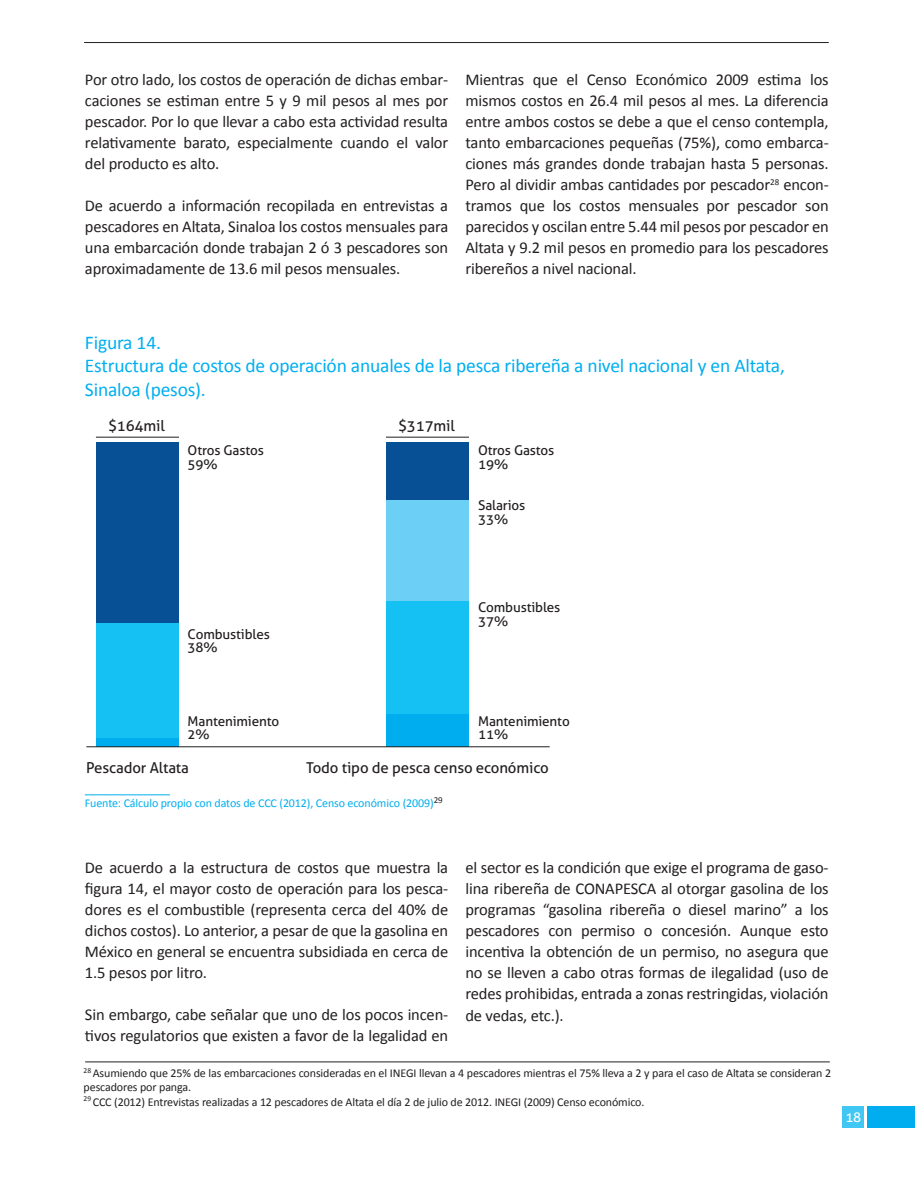
<style>
.page{position:relative;width:915px;height:1191px;background:#fff}
.page>*{position:absolute;margin:0;border:0;box-sizing:border-box;transform-origin:0 0}
.t1{font:19.5px/23.4px "Calibri";letter-spacing:-.01em;color:#00aeef}
.t2{font:16.5px/21px "Calibri";letter-spacing:-.01em;color:#231f20;text-align:justify}
.t3{font:15px "Aller";letter-spacing:-.01em;color:#231f20}
.t4{font:13.5px/13.5px "Aller";letter-spacing:-.01em;color:#231f20}
.t5{font:13.5px "Aller";color:#fff}
.t6{font:12px/14.4px "Calibri";letter-spacing:-.01em;color:#231f20}
.t7{font:12px "Calibri";letter-spacing:-.01em;color:#00aeef}
</style>
<div class="page">
<hr style="left:84px;top:42px;width:744px;height:1px;background:#231f20">
<hr style="left:85px;top:1061px;width:744px;height:1px;background:#231f20">
<div style="left:866px;top:1106px;width:48px;height:21px;background:#00aeef"></div>
<div style="left:842px;top:1106px;width:21px;height:21px;background:#40c7f4"></div>
<div style="left:386px;top:442px;width:82px;height:304px;background:#075095"></div>
<div style="left:386px;top:500px;width:82px;height:145px;background:#6bcff6"></div>
<div style="left:386px;top:601px;width:82px;height:145px;background:#15c0f2"></div>
<div style="left:386px;top:714px;width:82px;height:32px;background:#00aeef"></div>
<hr style="left:386px;top:437px;width:83px;height:1px;background:#231f20">
<div style="left:96px;top:442px;width:82px;height:304px;background:#075095"></div>
<div style="left:96px;top:623px;width:82px;height:123px;background:#15c0f2"></div>
<div style="left:96px;top:738px;width:82px;height:8px;background:#00aeef"></div>
<hr style="left:96px;top:437px;width:83px;height:1px;background:#231f20">
<hr style="left:86px;top:746px;width:463px;height:1px;background:#231f20">
<hr style="left:85px;top:794px;width:85px;height:1px;background:#00aeef">
<p class="t2" style="left:85px;top:69px;width:364px">Por otro lado, los costos de operación de dichas embar&shy;caciones se estiman entre 5 y 9 mil pesos al mes por pescador. Por lo que llevar a cabo esta actividad resulta relativamente barato, especialmente cuando el valor del producto es alto.</p>
<p class="t2" style="left:85px;top:195px;width:364px">De acuerdo a información recopilada en entrevistas a pescadores en Altata, Sinaloa los costos mensuales para una embarcación donde trabajan 2 ó 3 pescadores son aproximadamente de 13.6 mil pesos mensuales.</p>
<p class="t2" style="left:465px;top:69px;width:364px">Mientras que el Censo Económico 2009 estima los mismos costos en 26.4 mil pesos al mes. La diferencia entre ambos costos se debe a que el censo contempla, tanto embarcaciones pequeñas (75%), como embarca&shy;ciones más grandes donde trabajan hasta 5 personas.<br>Pero al dividir ambas cantidades por pescador<sup>28</sup> encon&shy;tramos que los costos mensuales por pescador son parecidos y oscilan entre 5.44 mil pesos por pescador en Altata y 9.2 mil pesos en promedio para los pescadores ribereños a nivel nacional.</p>
<p class="t1" style="left:85px;top:331px;width:701px">Figura 14.<br>Estructura de costos de operación anuales de la pesca ribereña a nivel nacional y en Altata,<br>Sinaloa (pesos).</p>
<p class="t3" style="left:108px;top:417px;width:58px">$164mil</p>
<p class="t4" style="left:187px;top:444px;width:78px">Otros Gastos<br>59%</p>
<p class="t3" style="left:398px;top:417px;width:58px">$317mil</p>
<p class="t4" style="left:478px;top:444px;width:78px">Otros Gastos<br>19%</p>
<p class="t4" style="left:478px;top:498px;width:49px">Salarios<br>33%</p>
<p class="t4" style="left:187px;top:627px;width:84px">Combustibles<br>38%</p>
<p class="t4" style="left:478px;top:600px;width:84px">Combustibles<br>37%</p>
<p class="t4" style="left:187px;top:714px;width:93px">Mantenimiento<br>2%</p>
<p class="t4" style="left:478px;top:714px;width:93px">Mantenimiento<br>11%</p>
<p class="t3" style="left:86px;top:759px;width:104px">Pescador Altata</p>
<p class="t3" style="left:306px;top:759px;width:244px">Todo tipo de pesca censo económico</p>
<p class="t7" style="left:85px;top:796px;width:359px">Fuente: Cálculo propio con datos de CCC (2012), Censo económico (2009)<sup>29</sup></p>
<p class="t2" style="left:85px;top:857px;width:364px">De acuerdo a la estructura de costos que muestra la figura 14, el mayor costo de operación para los pesca&shy;dores es el combustible (representa cerca del 40% de dichos costos). Lo anterior, a pesar de que la gasolina en México en general se encuentra subsidiada en cerca de 1.5 pesos por litro.</p>
<p class="t2" style="left:85px;top:1004px;width:364px">Sin embargo, cabe señalar que uno de los pocos incen&shy;tivos regulatorios que existen a favor de la legalidad en</p>
<p class="t2" style="left:465px;top:857px;width:364px">el sector es la condición que exige el programa de gaso&shy;lina ribereña de CONAPESCA al otorgar gasolina de los programas “gasolina ribereña o diesel marino” a los pescadores con permiso o concesión. Aunque esto incentiva la obtención de un permiso, no asegura que no se lleven a cabo otras formas de ilegalidad (uso de redes prohibidas, entrada a zonas restringidas, violación de vedas, etc.).</p>
<p class="t6" style="left:84px;top:1065px;width:748px"><sup>28</sup> Asumiendo que 25% de las embarcaciones consideradas en el INEGI llevan a 4 pescadores mientras el 75% lleva a 2 y para el caso de Altata se consideran 2 pescadores por panga.<br><sup>29</sup> CCC (2012) Entrevistas realizadas a 12 pescadores de Altata el día 2 de julio de 2012. INEGI (2009) Censo económico.</p>
<p class="t5" style="left:845px;top:1109px;width:18px">18</p>
</div>
